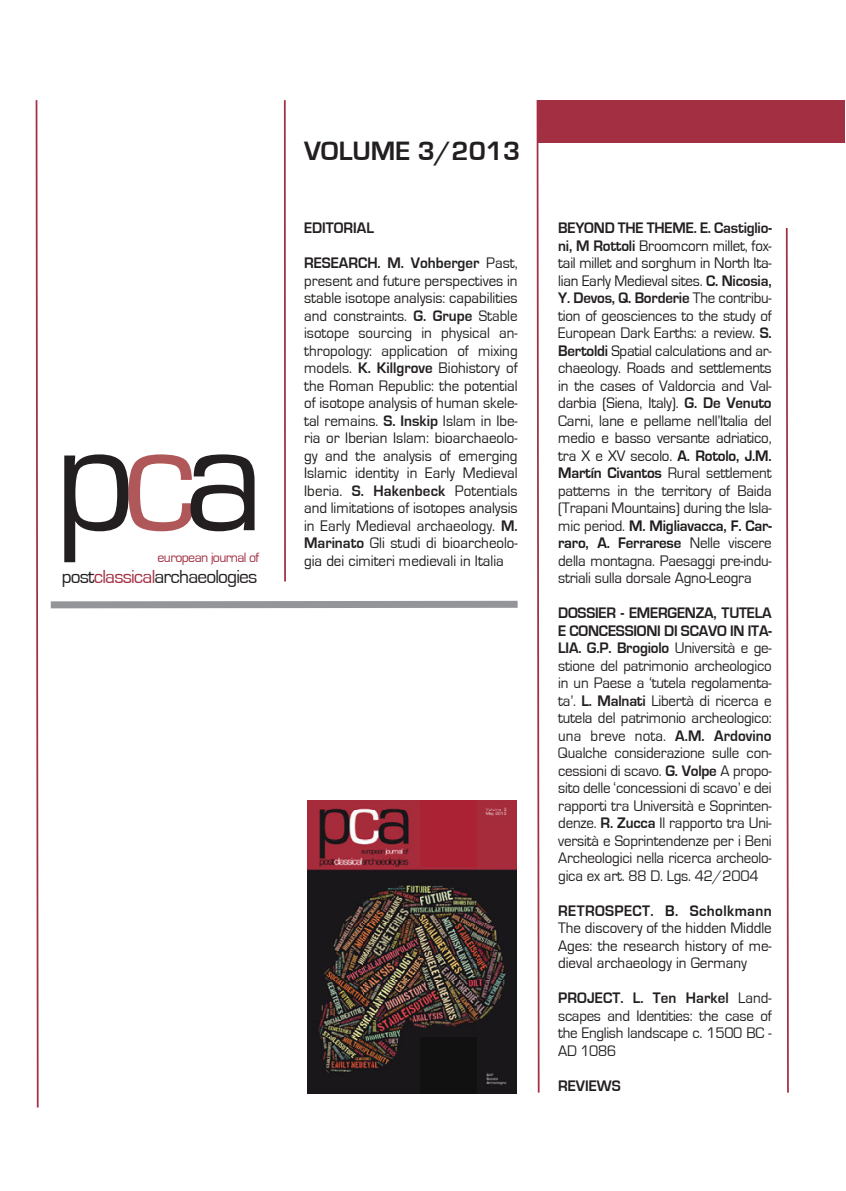
<style>
.page{position:relative;width:846px;height:1191px;background:#fff}
.page>*{position:absolute;margin:0;border:0;box-sizing:border-box;transform-origin:0 0}
.t1{font:159.95px "Eurostile";color:#231f20}
.t2{font:700 27.3px "Eurostile";color:#231f20}
.t3{font:19.43px "Eurostile";letter-spacing:-.045em;color:#231f20}
.t4{font:15.75px/17.5px "Eurostile";color:#1e1b1a;text-align:justify;scale:.95 1}
.t5{font:15.75px/17.5px "Eurostile";letter-spacing:-.015em;color:#231f20;text-align:justify;scale:.95 1}
.t6{font:700 15.75px "Eurostile";color:#231f20;scale:.95 1}
.t7{font:13.83px "Eurostile";letter-spacing:-.045em;color:#a22f42}
.s1{color:#b05759}
.s2{color:#a22f42}
.s3{font-weight:700;color:#231f20}
.s4{color:#231f20}
.s5{font-weight:700}
</style>
<div class="page">
<svg style="left:536px;top:100px;width:4px;height:993px"></svg>
<svg style="left:785px;top:228px;width:4px;height:865px"></svg>
<div style="left:537px;top:100px;width:307px;height:42px;background:#a22f42"></div>
<svg style="left:35px;top:100px;width:483px;height:1008px"></svg>
<img style="left:307px;top:800px;width:209px;height:293px">
<h1 class="t1" style="left:55px;top:402px;width:212px">p<span class="s1">c</span>a</h1>
<p class="t7" style="left:157px;top:551px;width:103px">european journal of</p>
<p class="t3" style="left:62px;top:567px;width:197px">post<span class="s2">classical</span>archaeologies</p>
<h2 class="t2" style="left:304px;top:138px;width:217px">VOLuME 3/2013</h2>
<p class="t6" style="left:304px;top:221px;width:75px">EDITORIAL</p>
<p class="t4" style="left:304px;top:255px;width:226px"><span class="s3">RESEARCH. M. Vohberger</span> Past, present and future perspectives in stable isotope analysis: capabilities and constraints. <span class="s3">G. Grupe</span> <span class="s4">Stable isotope sourcing in physical an&shy;thropology: application of mixing models.</span> <span class="s3">k. killgrove</span> biohistory of the roman republic: the potential of isotope analysis of human skele&shy;tal remains. <span class="s3">S. Inskip</span> Islam in Ibe&shy;ria or Iberian Islam: bioarchaeolo&shy;gy and the analysis of emerging Islamic identity in Early Medieval Iberia. <span class="s3">S. Hakenbeck</span> Potentials and limitations of isotopes analysis in Early Medieval archaeology. <span class="s3">M.<br>Marinato</span> Gli studi di bioarcheolo&shy;gia dei cimiteri medievali in Italia</p>
<p class="t4" style="left:558px;top:220px;width:226px"><span class="s3">BEyOND THE THEME. E. Castiglio&shy;ni, M Rottoli</span> broomcorn millet, fox&shy;tail millet and sorghum in North Ita&shy;lian Early Medieval sites. <span class="s3">C. Nicosia, y. Devos, Q. Borderie</span> <span class="s4">The contribu&shy;tion of geosciences to the study of European Dark Earths: a review.</span> <span class="s3">S.<br>Bertoldi</span> Spatial calculations and ar&shy;chaeology. roads and settlements in the cases of Valdorcia and Val&shy;darbia (Siena, Italy). <span class="s3">G. De Venuto </span>Carni, lane e pellame nell’Italia del medio e basso versante adriatico, tra X e XV secolo. <span class="s5">A. Rotolo, J.M.<br>Martín Civantos</span> <span class="s4">rural settlement patterns in the territory of baida (Trapani Mountains) during the Isla&shy;mic period.</span> <span class="s5">M. Migliavacca, F. Car&shy;raro, A. Ferrarese</span> <span class="s4">Nelle viscere della montagna. Paesaggi pre-indu&shy;striali sulla dorsale Agno-leogra</span></p>
<p class="t5" style="left:558px;top:605px;width:226px"><span class="s5">DOSSIER - EMERGENzA, TuTELA E CONCESSIONI DI SCAVO IN ITA-LIA. G.P. Brogiolo</span> università e ge&shy;stione del patrimonio archeologico in un Paese a ‘tutela regolamenta&shy;ta’. <span class="s5">L. Malnati</span> libertà di ricerca e tutela del patrimonio archeologico: una breve nota. <span class="s5">A.M. Ardovino </span>Qualche considerazione sulle con&shy;cessioni di scavo. <span class="s5">G. Volpe</span> A propo&shy;sito delle ‘concessioni di scavo’ e dei rapporti tra università e Soprinten&shy;denze. <span class="s5">R. zucca</span> Il rapporto tra uni&shy;versità e Soprintendenze per i beni Archeologici nella ricerca archeolo&shy;gica ex art. 88 D. lgs. 42/2004</p>
<p class="t4" style="left:558px;top:902px;width:226px"><span class="s3">RETROSPECT.</span> <span class="s5">B. Scholkmann </span>The discovery of the hidden Middle Ages: the research history of me&shy;dieval archaeology in Germany</p>
<p class="t5" style="left:558px;top:990px;width:226px"><span class="s5">PROJECT. L. Ten Harkel</span> land&shy;scapes and Identities: the case of the English landscape c. 1500 bC - AD 1086</p>
<p class="t6" style="left:558px;top:1078px;width:67px">REVIEWS</p>
</div>
